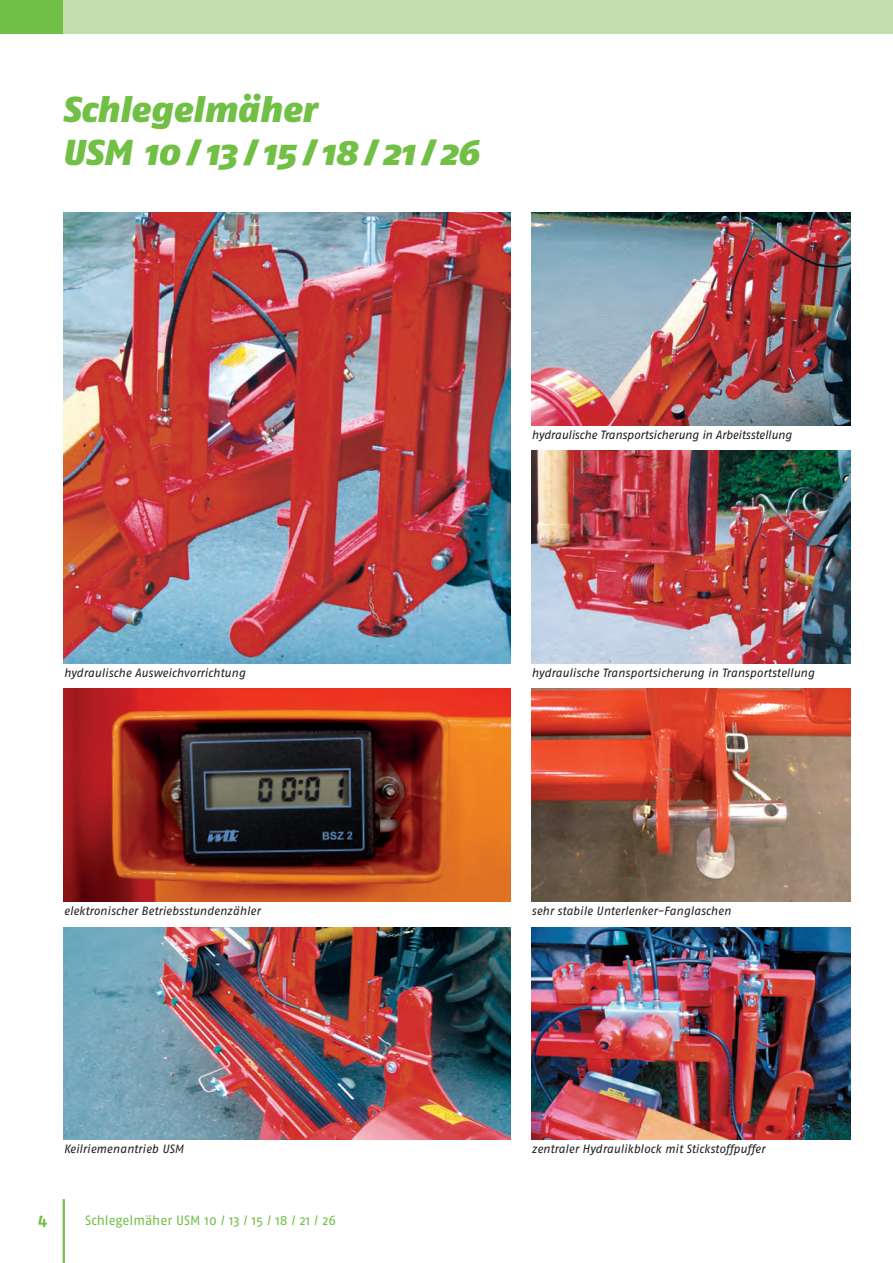
<style>
.page{position:relative;width:893px;height:1263px;background:#fff}
.page>*{position:absolute;margin:0;border:0;box-sizing:border-box;transform-origin:0 0}
.t1{font:italic 900 36px/43.2px "Fago No";color:#71bf44}
.t2{font:700 16.5px "Fago No";color:#71bf44}
.t3{font:13.5px "Fago No";letter-spacing:-.005em;color:#71bf44}
.t4{font:italic 12px "Fago No";letter-spacing:-.005em;color:#231f20}
</style>
<div class="page">
<div style="left:0;top:0;width:893px;height:34px;background:#71bf44"></div>
<div style="left:64px;top:0;width:829px;height:34px;background:#c5e0ae"></div>
<hr style="left:63px;top:1199px;width:2px;height:64px;background:#71bf44">
<img style="left:531px;top:213px;width:319px;height:212px">
<img style="left:531px;top:451px;width:319px;height:212px">
<img style="left:531px;top:689px;width:319px;height:212px">
<img style="left:531px;top:927px;width:319px;height:213px">
<img style="left:64px;top:213px;width:446px;height:450px">
<img style="left:64px;top:689px;width:446px;height:212px">
<img style="left:64px;top:927px;width:446px;height:213px">
<h1 class="t1" style="left:62px;top:90px;width:418px">Schlegelmäher<br>USM 10/13/15/18/21/26</h1>
<p class="t4" style="left:531px;top:430px;width:262px">hydraulische Transportsicherung in Arbeitsstellung</p>
<p class="t4" style="left:64px;top:668px;width:183px">hydraulische Ausweichvorrichtung</p>
<p class="t4" style="left:531px;top:668px;width:285px">hydraulische Transportsicherung in Transportstellung</p>
<p class="t4" style="left:64px;top:906px;width:198px">elektronischer Betriebsstundenzähler</p>
<p class="t4" style="left:531px;top:906px;width:201px">sehr stabile Unterlenker-Fanglaschen</p>
<p class="t4" style="left:64px;top:1145px;width:122px">Keilriemenantrieb USM</p>
<p class="t4" style="left:531px;top:1145px;width:235px">zentraler Hydraulikblock mit Stickstoffpuffer</p>
<h2 class="t2" style="left:38px;top:1213px;width:11px">4</h2>
<p class="t3" style="left:85px;top:1215px;width:253px">Schlegelmäher USM 10 / 13 / 15 / 18 / 21 / 26</p>
</div>
